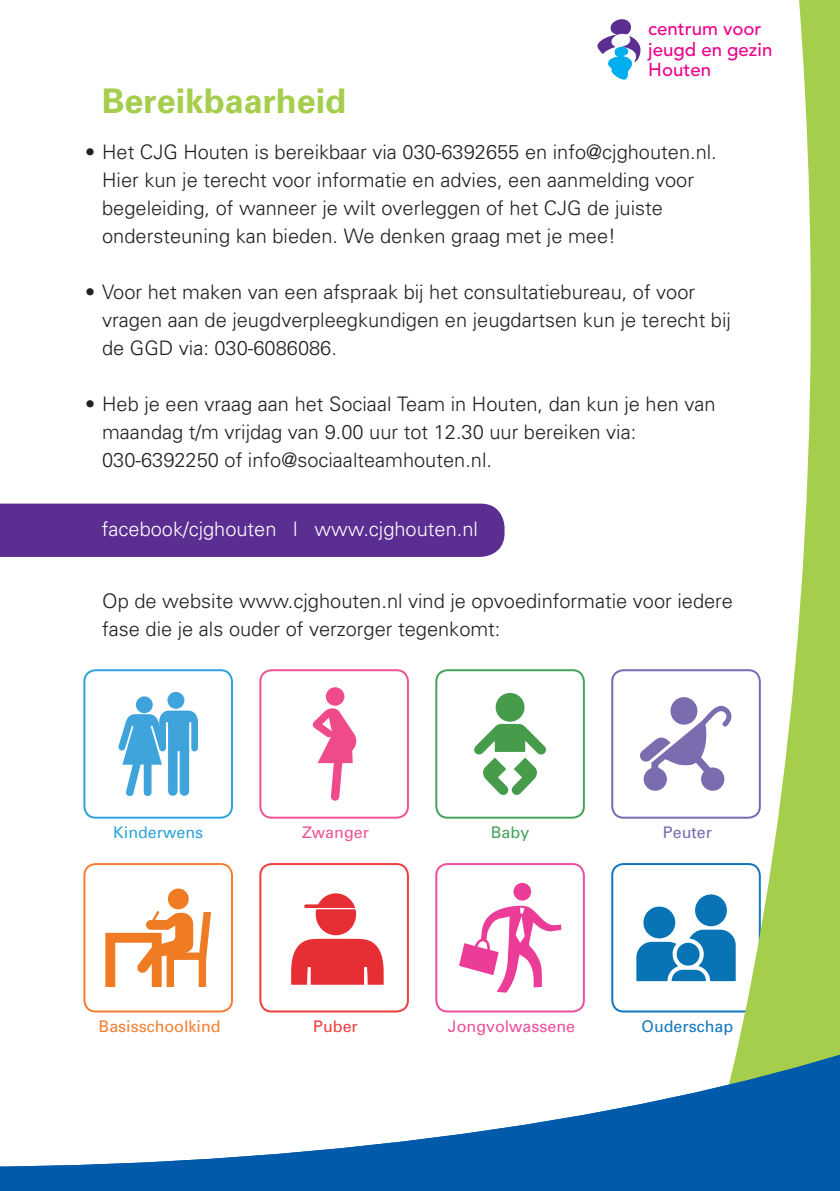
<style>
.page{position:relative;width:840px;height:1191px;background:#fff}
.page>*{position:absolute;margin:0;border:0;box-sizing:border-box;transform-origin:0 0}
.t1{font:700 34px "Univers";color:#a4ce4c}
.t2{font:300 20px/28px "Univers";color:#231f20}
.t3{font:300 20px "Univers";color:#fff}
.t4{font:500 18.6px/20.6px "Avenir LT Std";color:#ed028c}
.t5{font:16px "Univers";color:#f47f2f}
.t6{font:16px "Univers";color:#eb4f9d}
.t7{font:16px "Univers";color:#30a3db}
.t8{font:16px "Univers";color:#1377bb}
.t9{font:16px "Univers";color:#ef5393}
.t10{font:16px "Univers";color:#766cb1}
.t11{font:16px "Univers";color:#ee3d40}
.t12{font:16px "Univers";color:#46a35b}
</style>
<div class="page">
<div style="left:0;top:503px;width:504px;height:54px;background:#5b2e91"></div>
<div style="left:167px;top:692px;width:17px;height:17px;background:#3fa4dc;border-radius:50%"></div>
<svg style="left:118px;top:710px;width:80px;height:86px"></svg>
<div style="left:136px;top:696px;width:17px;height:17px;background:#3fa4dc;border-radius:50%"></div>
<div style="left:83px;top:669px;width:150px;height:149px;border:2px solid #30a3db;border-radius:11px"></div>
<svg style="left:105px;top:888px;width:106px;height:99px"></svg>
<div style="left:83px;top:863px;width:150px;height:149px;border:2px solid #f47f2f;border-radius:11px"></div>
<svg style="left:312px;top:708px;width:44px;height:92px"></svg>
<div style="left:326px;top:687px;width:18px;height:18px;background:#ef4b8a;border-radius:50%"></div>
<div style="left:259px;top:669px;width:149px;height:149px;border:2px solid #ef5393;border-radius:11px"></div>
<svg style="left:291px;top:893px;width:92px;height:91px"></svg>
<div style="left:259px;top:863px;width:149px;height:149px;border:2px solid #ee3d40;border-radius:11px"></div>
<div style="left:495px;top:693px;width:29px;height:28px;background:#479c4c;border-radius:50%"></div>
<svg style="left:474px;top:724px;width:71px;height:71px"></svg>
<div style="left:435px;top:669px;width:149px;height:149px;border:2px solid #46a35b;border-radius:11px"></div>
<svg style="left:459px;top:883px;width:102px;height:109px"></svg>
<div style="left:435px;top:863px;width:149px;height:149px;border:2px solid #eb4f9d;border-radius:11px"></div>
<div style="left:670px;top:697px;width:27px;height:27px;background:#7b6caf;border-radius:50%"></div>
<svg style="left:640px;top:706px;width:49px;height:84px"></svg>
<div style="left:611px;top:669px;width:149px;height:149px;border:2px solid #766cb1;border-radius:11px"></div>
<div style="left:643px;top:906px;width:32px;height:32px;background:#0874b6;border-radius:50%"></div>
<svg style="left:636px;top:929px;width:53px;height:52px"></svg>
<div style="left:611px;top:863px;width:149px;height:149px;border:2px solid #1377bb;border-radius:11px"></div>
<svg style="left:689px;top:0;width:150px;height:1045px"></svg>
<svg style="left:0;top:1045px;width:839px;height:146px"></svg>
<svg style="left:597px;top:19px;width:43px;height:61px"></svg>
<p class="t1" style="left:102px;top:79px;width:245px">Bereikbaarheid</p>
<p class="t4" style="left:648px;top:19px;width:125px">centrum voor jeugd en gezin<br>Houten</p>
<p class="t2" style="left:102px;top:138px;width:616px;text-indent:-17px">• Het CJG Houten is bereikbaar via 030-6392655 en info@cjghouten.nl.<br>Hier kun je terecht voor informatie en advies, een aanmelding voor begeleiding, of wanneer je wilt overleggen of het CJG de juiste ondersteuning kan bieden. We denken graag met je mee!</p>
<p class="t2" style="left:102px;top:278px;width:630px;text-indent:-17px">• Voor het maken van een afspraak bij het consultatiebureau, of voor vragen aan de jeugdverpleegkundigen en jeugdartsen kun je terecht bij de GGD via: 030-6086086.</p>
<p class="t2" style="left:102px;top:390px;width:614px;text-indent:-17px">• Heb je een vraag aan het Sociaal Team in Houten, dan kun je hen van maandag t/m vrijdag van 9.00 uur tot 12.30 uur bereiken via:<br>030-6392250 of info@sociaalteamhouten.nl.</p>
<p class="t3" style="left:102px;top:517px;width:377px">facebook/cjghouten | www.cjghouten.nl</p>
<p class="t2" style="left:102px;top:586px;width:632px">Op de website www.cjghouten.nl vind je opvoedinformatie voor iedere fase die je als ouder of verzorger tegenkomt:</p>
<p class="t7" style="left:113px;top:822px;width:91px">Kinderwens</p>
<p class="t5" style="left:99px;top:1015px;width:123px">Basisschoolkind</p>
<p class="t9" style="left:302px;top:822px;width:68px">Zwanger</p>
<p class="t11" style="left:313px;top:1015px;width:46px">Puber</p>
<p class="t12" style="left:490px;top:822px;width:40px">Baby</p>
<p class="t10" style="left:662px;top:822px;width:50px">Peuter</p>
<p class="t6" style="left:447px;top:1015px;width:129px">Jongvolwassene</p>
<p class="t8" style="left:641px;top:1015px;width:93px">Ouderschap</p>
</div>
